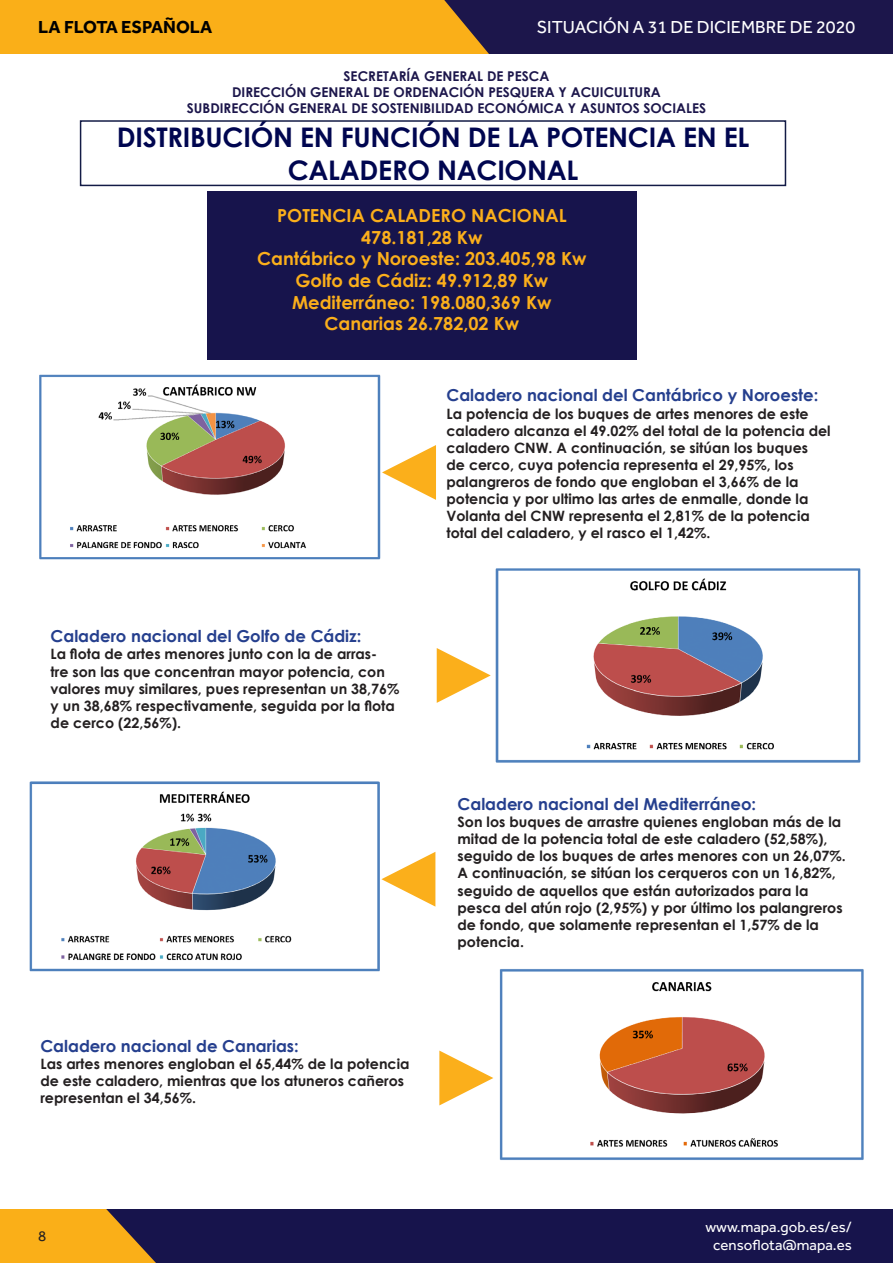
<style>
.page{position:relative;width:893px;height:1263px;background:#fff}
.page>*{position:absolute;margin:0;border:0;box-sizing:border-box;transform-origin:0 0}
.t1{font:700 27px/32.4px "Century Gothic";letter-spacing:-.01em;color:#000650;text-align:center}
.Category_3_Descripti{font:700 18px "Century Gothic";color:#fbaf1b}
.t2{font:18px "Effra";color:#fff}
.t3{font:700 18px "Effra";color:#000}
.Category_3_Descripti-2{font:700 16.5px "Century Gothic";color:#253f8e}
.t4{font:15px/18px "Effra";color:#fff;text-align:center}
.t5{font:15px "Effra";color:#231f20}
.Category_3_Descripti-3{font:700 14.25px/17.1px "Century Gothic";color:#231f20}
.t6{font:700 13.5px/16.2px "Century Gothic";color:#1c164b;text-align:center}
</style>
<div class="page">
<div style="left:0;top:0;width:893px;height:54px;background:#1c164b"></div>
<div style="left:0;top:0;width:489px;height:54px;background:#faaf18"></div>
<svg style="left:0;top:1209px;width:893px;height:54px;background:#382a44"></svg>
<div style="left:207px;top:192px;width:430px;height:168px;background:#17144c"></div>
<img style="left:30px;top:781px;width:350px;height:190px">
<img style="left:496px;top:568px;width:365px;height:195px">
<img style="left:40px;top:375px;width:341px;height:185px">
<img style="left:500px;top:969px;width:364px;height:191px">
<svg style="left:382px;top:445px;width:54px;height:55px"></svg>
<svg style="left:381px;top:852px;width:54px;height:55px"></svg>
<svg style="left:437px;top:648px;width:54px;height:55px"></svg>
<svg style="left:439px;top:1050px;width:54px;height:55px"></svg>
<div style="left:80px;top:120px;width:706px;height:66px;border:2px solid #131b46"></div>
<p class="t3" style="left:38px;top:16px;width:176px">LA FLOTA ESPAÑOLA</p>
<p class="t2" style="left:537px;top:16px;width:320px">SITUACIÓN A 31 DE DICIEMBRE DE 2020</p>
<p class="t6" style="left:187px;top:67px;width:521px">SECRETARÍA GENERAL DE PESCA<br>DIRECCIÓN GENERAL DE ORDENACIÓN PESQUERA Y ACUICULTURA<br>SUBDIRECCIÓN GENERAL DE SOSTENIBILIDAD ECONÓMICA Y ASUNTOS SOCIALES</p>
<p class="t1" style="left:117px;top:120px;width:634px">DISTRIBUCIÓN EN FUNCIÓN DE LA POTENCIA EN EL<br>CALADERO NACIONAL</p>
<p class="Category_3_Descripti" style="left:277px;top:202px;width:291px">POTENCIA CALADERO NACIONAL</p>
<p class="Category_3_Descripti" style="left:361px;top:223px;width:123px">478.181,28 Kw</p>
<p class="Category_3_Descripti" style="left:257px;top:245px;width:331px">Cantábrico y Noroeste: 203.405,98 Kw</p>
<p class="Category_3_Descripti" style="left:295px;top:267px;width:254px">Golfo de Cádiz: 49.912,89 Kw</p>
<p class="Category_3_Descripti" style="left:292px;top:288px;width:261px">Mediterráneo: 198.080,369 Kw</p>
<p class="Category_3_Descripti" style="left:324px;top:310px;width:196px">Canarias 26.782,02 Kw</p>
<p class="Category_3_Descripti-2" style="left:51px;top:624px;width:312px">Caladero nacional del Golfo de Cádiz:</p>
<p class="Category_3_Descripti-3" style="left:51px;top:645px;width:350px">La flota de artes menores junto con la de arras-<br>tre son las que concentran mayor potencia, con valores muy similares, pues representan un 38,76% y un 38,68% respectivamente, seguida por la flota de cerco (22,56%).</p>
<p class="Category_3_Descripti-2" style="left:40px;top:1033px;width:260px">Caladero nacional de Canarias:</p>
<p class="Category_3_Descripti-3" style="left:40px;top:1054px;width:371px">Las artes menores engloban el 65,44% de la potencia de este caladero, mientras que los atuneros cañeros representan el 34,56%.</p>
<p class="Category_3_Descripti-2" style="left:446px;top:383px;width:373px">Caladero nacional del Cantábrico y Noroeste:</p>
<p class="Category_3_Descripti-3" style="left:446px;top:404px;width:386px">La potencia de los buques de artes menores de este caladero alcanza el 49.02% del total de la potencia del caladero CNW. A continuación, se sitúan los buques<br>de cerco, cuya potencia representa el 29,95%, los palangreros de fondo que engloban el 3,66% de la potencia y por ultimo las artes de enmalle, donde la Volanta del CNW representa el 2,81% de la potencia total del caladero, y el rasco el 1,42%.</p>
<p class="Category_3_Descripti-2" style="left:458px;top:791px;width:300px">Caladero nacional del Mediterráneo:</p>
<p class="Category_3_Descripti-3" style="left:458px;top:813px;width:390px">Son los buques de arrastre quienes engloban más de la mitad de la potencia total de este caladero (52,58%), seguido de los buques de artes menores con un 26,07%.<br>A continuación, se sitúan los cerqueros con un 16,82%, seguido de aquellos que están autorizados para la pesca del atún rojo (2,95%) y por último los palangreros de fondo, que solamente representan el 1,57% de la potencia.</p>
<p class="t5" style="left:38px;top:1227px;width:10px">8</p>
<p class="t4" style="left:705px;top:1218px;width:148px">www.mapa.gob.es/es/ censoflota@mapa.es</p>
</div>
